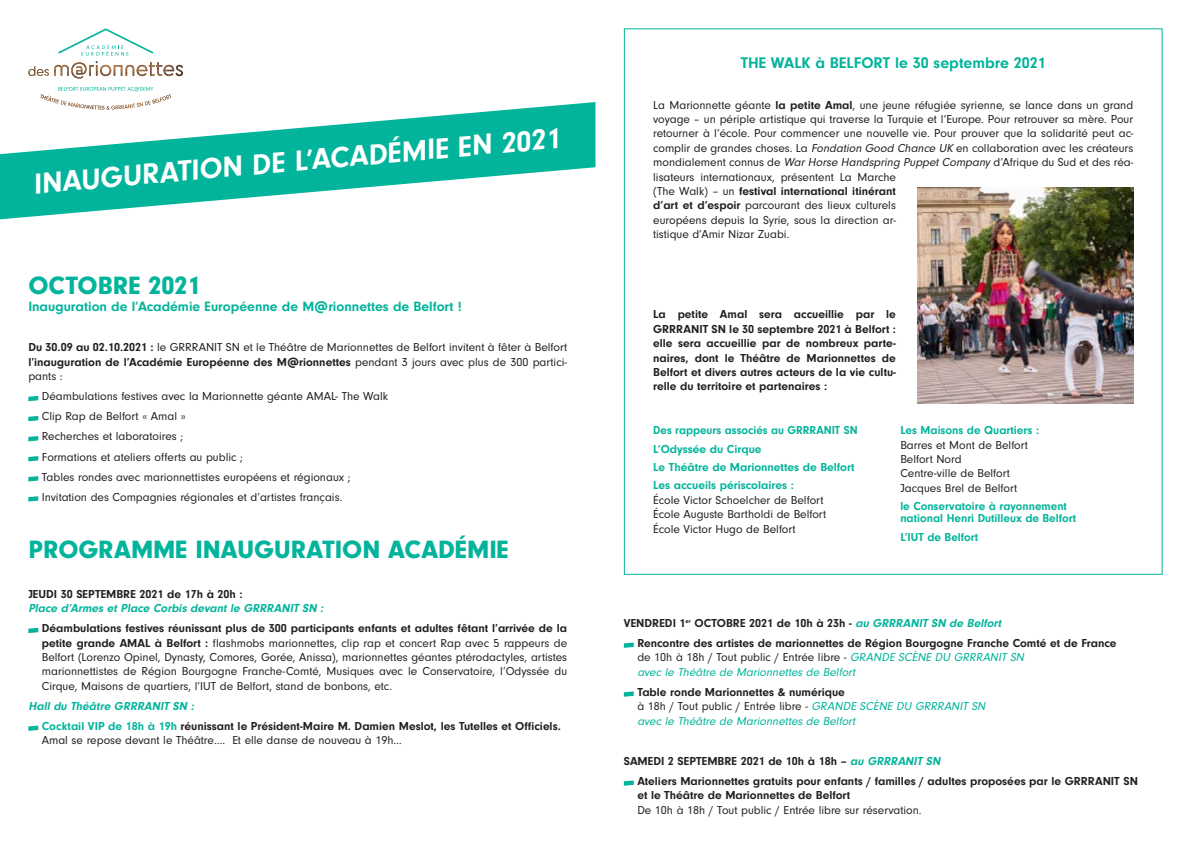
<style>
.page{position:relative;width:1191px;height:842px;background:#fff}
.page>*{position:absolute;margin:0;border:0;box-sizing:border-box;transform-origin:0 0}
.t1{font:700 30px "Neuzeit Gro";color:#fff}
.t2{font:900 26px "Neuzeit Gro";color:#02b49b}
.t3{font:700 16px "Neuzeit Gro";color:#02b49b}
.t4{font:700 14px "Neuzeit Gro";color:#02b49b}
.t5{font:12px/14.4px "Neuzeit Gro";color:#231f20}
.t6{font:700 12px/14.4px "Neuzeit Gro";color:#231f20}
.t7{font:italic 12px/14.4px "Neuzeit Gro";color:#02b49b}
.t8{font:700 12px/18.4px "Neuzeit Gro";color:#02b49b;scale:.96 1}
.t9{font:700 12px/12.4px "Neuzeit Gro";color:#02b49b}
.t10{font:italic 700 12px "Neuzeit Gro";color:#02b49b}
.s1{font-weight:700}
.s2{font-style:italic;color:#02b49b}
.s3{color:#02b49b}
.s4{font-style:italic}
.s5{font-style:normal;color:#231f20}
.s6{font-weight:700;font-style:normal;color:#231f20}
</style>
<div class="page">
<svg style="left:58px;top:87px;width:96px;height:5px"></svg>
<img style="left:41px;top:94px;width:130px;height:8px">
<svg style="left:58px;top:28px;width:96px;height:28px"></svg>
<img style="left:28px;top:61px;width:155px;height:18px">
<svg style="left:28px;top:396px;width:10px;height:5px"></svg>
<svg style="left:28px;top:416px;width:10px;height:5px"></svg>
<svg style="left:28px;top:436px;width:10px;height:5px"></svg>
<svg style="left:28px;top:456px;width:10px;height:5px"></svg>
<svg style="left:28px;top:476px;width:10px;height:5px"></svg>
<svg style="left:28px;top:496px;width:10px;height:5px"></svg>
<svg style="left:28px;top:628px;width:10px;height:5px"></svg>
<svg style="left:28px;top:725px;width:10px;height:6px"></svg>
<svg style="left:624px;top:642px;width:10px;height:6px"></svg>
<svg style="left:624px;top:691px;width:10px;height:6px"></svg>
<svg style="left:624px;top:780px;width:10px;height:6px"></svg>
<svg style="left:0;top:102px;width:595px;height:117px;fill:#02b49b"></svg>
<img style="left:917px;top:188px;width:216px;height:215px">
<h1 class="t1" style="left:32px;top:167px;width:531px;rotate:-5deg">INAUGURATION DE L’ACADÉMIE EN 2021</h1>
<h2 class="t2" style="left:28px;top:271px;width:174px">OCTOBRE 2021</h2>
<p class="t4" style="left:28px;top:299px;width:435px">Inauguration de l’Académie Européenne de M@rionnettes de Belfort !</p>
<p class="t5" style="left:28px;top:340px;width:540px;text-align:justify"><span class="s1">Du 30.09 au 02.10.2021 :</span> le GRRRANIT SN et le Théâtre de Marionnettes de Belfort invitent à fêter à Belfort <span class="s1">l’inauguration de l’Académie Européenne des M@rionnettes</span> pendant 3 jours avec plus de 300 partici&shy;pants :</p>
<p class="t5" style="left:42px;top:386px;width:348px;line-height:20.1px">Déambulations festives avec la Marionnette géante AMAL- The Walk Clip Rap de Belfort « Amal »<br>Recherches et laboratoires ;<br>Formations et ateliers offerts au public ;<br>Tables rondes avec marionnettistes européens et régionaux ; Invitation des Compagnies régionales et d’artistes français.</p>
<h2 class="t2" style="left:28px;top:534px;width:482px">PROGRAMME INAUGURATION ACADÉMIE</h2>
<p class="t6" style="left:28px;top:587px;width:216px">JEUDI 30 SEPTEMBRE 2021 de 17h à 20h :</p>
<p class="t10" style="left:28px;top:601px;width:299px">Place d’Armes et Place Corbis devant le GRRRANIT SN :</p>
<p class="t5" style="left:42px;top:621px;width:527px;text-align:justify"><span class="s1">Déambulations festives réunissant plus de 300 participants enfants et adultes fêtant l’arrivée de la petite grande AMAL à Belfort :</span> flashmobs marionnettes, clip rap et concert Rap avec 5 rappeurs de Belfort (Lorenzo Opinel, Dynasty, Comores, Gorée, Anissa), marionnettes géantes ptérodactyles, artistes marionnettistes de Région Bourgogne Franche-Comté, Musiques avec le Conservatoire, l’Odyssée du Cirque, Maisons de quartiers, l’IUT de Belfort, stand de bonbons, etc.</p>
<p class="t6" style="left:42px;top:696px;width:520px;line-height:20.1px;text-indent:-13px"><span class="s2">Hall du Théâtre GRRRANIT SN :<br></span><span class="s3">Cocktail VIP de 18h à 19h</span> réunissant le Président-Maire M. Damien Meslot, les Tutelles et Officiels.</p>
<p class="t5" style="left:42px;top:733px;width:361px">Amal se repose devant le Théâtre…. Et elle danse de nouveau à 19h…</p>
<h3 class="t3" style="left:740px;top:54px;width:306px">THE WALK à BELFORT le 30 septembre 2021</h3>
<p class="t5" style="left:653px;top:98px;width:481px">La Marionnette géante <span class="s1">la petite Amal</span>, une jeune réfugiée syrienne, se lance dans un grand voyage – un périple artistique qui traverse la Turquie et l’Europe. Pour retrouver sa mère. Pour retourner à l’école. Pour commencer une nouvelle vie. Pour prouver que la solidarité peut ac&shy;complir de grandes choses. La <span class="s4">Fondation Good Chance UK</span> en collaboration avec les créateurs mondialement connus de <span class="s4">War Horse Handspring Puppet Company</span> d’Afrique du Sud et des réa&shy;lisateurs internationaux, présentent La Marche<br>(The Walk) – un <span class="s1">festival international itinérant<br>d’art et d’espoir</span> parcourant des lieux culturels<br>européens depuis la Syrie, sous la direction ar-<br>tistique d’Amir Nizar Zuabi.</p>
<p class="t6" style="left:653px;top:307px;width:244px;text-align:justify">La petite Amal sera accueillie par le GRRRANIT SN le 30 septembre 2021 à Belfort : elle sera accueillie par de nombreux parte&shy;naires, dont le Théâtre de Marionnettes de Belfort et divers autres acteurs de la vie cultu&shy;relle du territoire et partenaires :</p>
<p class="t8" style="left:653px;top:421px;width:214px">Des rappeurs associés au GRRRANIT SN<br>L’Odyssée du Cirque<br>Le Théâtre de Marionnettes de Belfort<br>Les accueils périscolaires :</p>
<p class="t5" style="left:653px;top:493px;width:174px">École Victor Schoelcher de Belfort<br>École Auguste Bartholdi de Belfort<br>École Victor Hugo de Belfort</p>
<p class="t9" style="left:900px;top:424px;width:140px">Les Maisons de Quartiers :</p>
<p class="t5" style="left:900px;top:438px;width:129px">Barres et Mont de Belfort<br>Belfort Nord<br>Centre-ville de Belfort<br>Jacques Brel de Belfort</p>
<p class="t9" style="left:900px;top:500px;width:177px">le Conservatoire à rayonnement national Henri Dutilleux de Belfort</p>
<p class="t9" style="left:900px;top:530px;width:79px">L’IUT de Belfort</p>
<p class="t6" style="left:637px;top:613px;width:481px;line-height:20.1px;text-indent:-13px">VENDREDI 1<sup>er</sup> OCTOBRE 2021 de 10h à 23h - <span class="s2">au GRRRANIT SN de Belfort<br></span>Rencontre des artistes de marionnettes de Région Bourgogne Franche Comté et de France</p>
<p class="t7" style="left:637px;top:650px;width:391px"><span class="s5">de 10h à 18h / Tout public / Entrée libre -</span> GRANDE SCÈNE DU GRRRANIT SN avec le Théâtre de Marionnettes de Belfort</p>
<p class="t7" style="left:637px;top:685px;width:352px"><span class="s6">Table ronde Marionnettes &amp; numérique<br></span><span class="s5">à 18h / Tout public / Entrée libre -</span> GRANDE SCÈNE DU GRRRANIT SN avec le Théâtre de Marionnettes de Belfort</p>
<p class="t6" style="left:637px;top:751px;width:502px;line-height:20.1px;text-indent:-13px">SAMEDI 2 SEPTEMBRE 2021 de 10h à 18h – <span class="s2">au GRRRANIT SN<br></span>Ateliers Marionnettes gratuits pour enfants / familles / adultes proposées par le GRRRANIT SN</p>
<p class="t6" style="left:637px;top:788px;width:214px">et le Théâtre de Marionnettes de Belfort</p>
<p class="t5" style="left:637px;top:803px;width:286px">De 10h à 18h / Tout public / Entrée libre sur réservation.</p>
</div>
